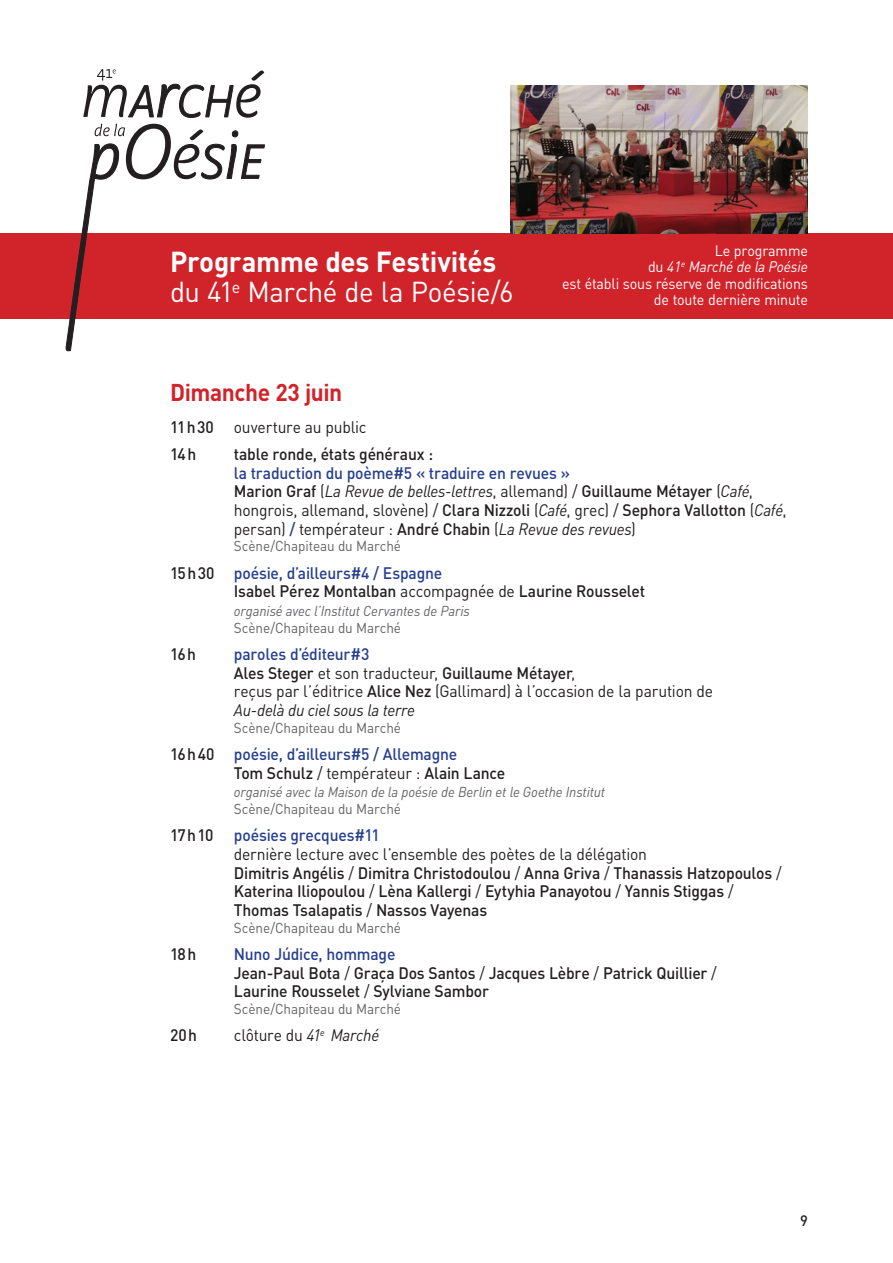
<style>
.page{position:relative;width:893px;height:1263px;background:#fff}
.page>*{position:absolute;margin:0;border:0;box-sizing:border-box;transform-origin:0 0}
.t1{font:28.5px "DIN Pro";letter-spacing:-.02em;color:#fff}
.t2{font:700 28.5px "DIN Pro";letter-spacing:-.01em;color:#fff}
.t3{font:700 24px "DIN Pro";letter-spacing:-.015em;color:#d1232a;scale:.95 1}
.t4{font:500 16.5px/18.8px "DIN Pro";letter-spacing:-.015em;color:#231f20;scale:.95 1}
.t5{font:16.5px/18.8px "DIN Pro";letter-spacing:-.015em;color:#231f20;scale:.95 1}
.t6{font:500 16.5px/18.8px "DIN Pro";letter-spacing:-.015em;color:#253f8e;scale:.95 1}
.t7{font:15px/16.5px "DIN Pro";letter-spacing:-.01em;color:#fff;text-align:right;scale:.95 1}
.t8{font:italic 15px "DIN Pro";letter-spacing:-.01em;color:#fff;scale:.95 1}
.t9{font:500 15px "DIN Pro";color:#231f20}
.t10{font:italic 14.25px/16.5px "DIN Pro";letter-spacing:-.01em;color:#636366;scale:.95 1}
.t11{font:14.25px "DIN Pro";letter-spacing:-.005em;color:#636366;scale:.95 1}
.s1{font-style:normal}
.s2{font-weight:500}
.s3{color:#253f8e}
.s4{font-weight:400}
.s5{font-weight:400;font-style:italic}
.s6{font-weight:500;color:#253f8e}
.s7{font-style:italic}
.s8{color:#231f20}
.s9{font-weight:400;color:#231f20}
</style>
<div class="page">
<div style="left:0;top:234px;width:893px;height:85px;background:#d1232a"></div>
<img style="left:510px;top:85px;width:298px;height:149px">
<svg style="left:83px;top:69px;width:181px;height:49px"></svg>
<svg style="left:65px;top:124px;width:200px;height:228px"></svg>
<p class="t2" style="left:170px;top:243px;width:328px">Programme des Festivités</p>
<p class="t1" style="left:170px;top:273px;width:345px">du 41<sup>e</sup> Marché de la Poésie/6</p>
<p class="t7" style="left:715px;top:242px;width:100px">Le programme</p>
<p class="t8" style="left:648px;top:258px;width:170px"><span class="s1">du</span> 41<sup>e</sup> Marché de la Poésie</p>
<p class="t7" style="left:562px;top:275px;width:260px">est établi sous réserve de modifications de toute dernière minute</p>
<p class="t3" style="left:170px;top:376px;width:183px">Dimanche 23 juin</p>
<p class="t5" style="left:170px;top:417px;width:208px"><span class="s2">11h30</span> ouverture au public</p>
<p class="t4" style="left:170px;top:444px;width:29px">14h</p>
<p class="t4" style="left:234px;top:444px;width:583px">table ronde, états généraux :<br><span class="s3">la traduction du poème#5 « traduire en revues »<br></span>Marion Graf <span class="s4">(</span><span class="s5">La Revue de belles-lettres</span><span class="s4">, allemand) /</span> Guillaume Métayer <span class="s4">(</span><span class="s5">Café</span><span class="s4">, hongrois, allemand, slovène) /</span> Clara Nizzoli <span class="s4">(</span><span class="s5">Café</span><span class="s4">, grec) /</span> Sephora Vallotton <span class="s4">(</span><span class="s5">Café</span><span class="s4">, persan)</span> <span class="s3">/</span> <span class="s4">températeur :</span> André Chabin <span class="s4">(</span><span class="s5">La Revue des revues</span><span class="s4">)</span></p>
<p class="t11" style="left:234px;top:536px;width:178px">Scène/Chapiteau du Marché</p>
<p class="t4" style="left:234px;top:563px;width:434px;text-indent:-64px">15h30 <span class="s3">poésie, d’ailleurs#4 / Espagne<br></span>Isabel Pérez Montalban <span class="s4">accompagnée de</span> Laurine Rousselet</p>
<p class="t10" style="left:234px;top:602px;width:250px">organisé avec l’Institut Cervantes de Paris<br><span class="s1">Scène/Chapiteau du Marché</span></p>
<p class="t4" style="left:170px;top:644px;width:29px">16h</p>
<p class="t5" style="left:234px;top:644px;width:506px"><span class="s6">paroles d’éditeur#3<br></span><span class="s2">Ales Steger</span> et son traducteur, <span class="s2">Guillaume Métayer</span>,<br>reçus par l’éditrice <span class="s2">Alice Nez</span> (Gallimard) à l’occasion de la parution de <span class="s7">Au-delà du ciel sous la terre</span></p>
<p class="t11" style="left:234px;top:718px;width:178px">Scène/Chapiteau du Marché</p>
<p class="t6" style="left:234px;top:744px;width:287px;text-indent:-64px"><span class="s8">16h40</span> poésie, d’ailleurs#5 / Allemagne<br><span class="s8">Tom Schulz</span> <span class="s9">/ températeur :</span> <span class="s8">Alain Lance</span></p>
<p class="t10" style="left:234px;top:784px;width:392px">organisé avec la Maison de la poésie de Berlin et le Goethe Institut<br><span class="s1">Scène/Chapiteau du Marché</span></p>
<p class="t4" style="left:234px;top:825px;width:578px;text-indent:-64px">17h10 <span class="s3">poésies grecques#11<br></span><span class="s4">dernière lecture avec l’ensemble des poètes de la délégation<br></span>Dimitris Angélis <span class="s4">/</span> Dimitra Christodoulou <span class="s4">/</span> Anna Griva <span class="s4">/</span> Thanassis Hatzopoulos <span class="s4">/ </span>Katerina Iliopoulou <span class="s4">/</span> Lèna Kallergi <span class="s4">/</span> Eytyhia Panayotou <span class="s4">/</span> Yannis Stiggas <span class="s4">/ </span>Thomas Tsalapatis <span class="s4">/</span> Nassos Vayenas</p>
<p class="t11" style="left:234px;top:918px;width:178px">Scène/Chapiteau du Marché</p>
<p class="t4" style="left:170px;top:944px;width:29px">18h</p>
<p class="t4" style="left:234px;top:944px;width:510px"><span class="s3">Nuno Júdice, hommage<br></span>Jean-Paul Bota <span class="s4">/</span> Graça Dos Santos <span class="s4">/</span> Jacques Lèbre <span class="s4">/</span> Patrick Quillier <span class="s4">/<br></span>Laurine Rousselet <span class="s4">/</span> Sylviane Sambor</p>
<p class="t11" style="left:234px;top:999px;width:178px">Scène/Chapiteau du Marché</p>
<p class="t4" style="left:170px;top:1025px;width:30px">20h</p>
<p class="t5" style="left:234px;top:1025px;width:155px">clôture du <span class="s7">41</span><sup>e</sup> <span class="s7">Marché</span></p>
<p class="t9" style="left:800px;top:1210px;width:9px">9</p>
</div>
